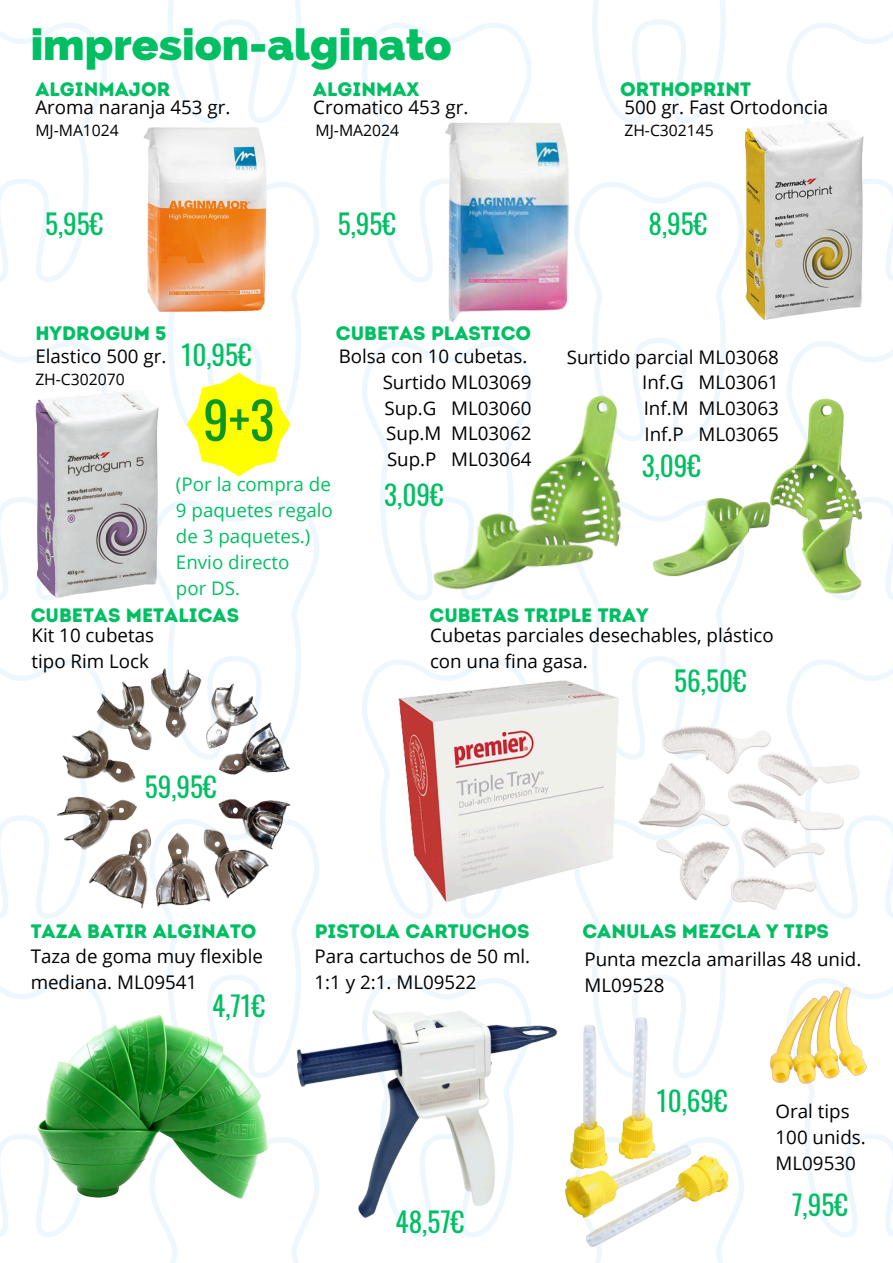
<style>
.page{position:relative;width:893px;height:1263px;background:#fff}
.page>*{position:absolute;margin:0;border:0;box-sizing:border-box;transform-origin:0 0}
.t1{font:51.07px "Oswald";color:#0d9623}
.t2{font:800 44.17px "Raleway";color:#00bf63}
.t3{font:27.22px "Oswald";color:#00bf63}
.t4{font:19.5px "Intro Rust Base";color:#00bf63}
.t5{font:18.75px/25.9px "Open Sans";color:#000}
.t6{font:18.75px/25.9px "Open Sans";color:#00bf63}
.t7{font:15.75px "Open Sans";color:#000}
</style>
<div class="page">
<svg style="left:787px;top:23px;width:106px;height:40px"></svg>
<svg style="left:592px;top:0;width:134px;height:63px"></svg>
<svg style="left:363px;top:23px;width:168px;height:39px"></svg>
<svg style="left:168px;top:0;width:133px;height:123px"></svg>
<svg style="left:0;top:23px;width:107px;height:259px"></svg>
<svg style="left:366px;top:410px;width:19px;height:137px"></svg>
<svg style="left:0;top:341px;width:93px;height:10px"></svg>
<svg style="left:787px;top:677px;width:100px;height:37px"></svg>
<svg style="left:168px;top:500px;width:151px;height:176px"></svg>
<svg style="left:0;top:660px;width:84px;height:259px"></svg>
<svg style="left:805px;top:987px;width:88px;height:250px"></svg>
<svg style="left:168px;top:824px;width:151px;height:154px"></svg>
<svg style="left:0;top:986px;width:26px;height:251px"></svg>
<svg style="left:168px;top:1237px;width:130px;height:26px"></svg>
<img style="left:682px;top:63px;width:211px;height:275px">
<img style="left:0;top:351px;width:238px;height:281px">
<img style="left:144px;top:127px;width:122px;height:167px">
<img style="left:45px;top:663px;width:255px;height:255px">
<img style="left:707px;top:338px;width:186px;height:339px">
<img style="left:385px;top:350px;width:322px;height:309px">
<img style="left:26px;top:978px;width:256px;height:259px">
<img style="left:282px;top:966px;width:228px;height:287px">
<img style="left:491px;top:982px;width:253px;height:281px">
<img style="left:743px;top:978px;width:139px;height:160px">
<img style="left:362px;top:62px;width:320px;height:348px">
<img style="left:363px;top:659px;width:386px;height:319px">
<img style="left:592px;top:714px;width:301px;height:209px">
<svg style="left:149px;top:182px;width:170px;height:294px"></svg>
<p class="t2" style="left:31px;top:19px;width:422px">impresion-alginato</p>
<h3 class="t4" style="left:35px;top:78px;width:136px">ALGINMAJOR</h3>
<h3 class="t4" style="left:313px;top:78px;width:108px">ALGINMAX</h3>
<h3 class="t4" style="left:620px;top:78px;width:132px">ORTHOPRINT</h3>
<p class="t5" style="left:35px;top:94px;width:197px">Aroma naranja 453 gr.</p>
<p class="t5" style="left:313px;top:94px;width:157px">Cromatico 453 gr.</p>
<p class="t5" style="left:624px;top:94px;width:205px">500 gr. Fast Ortodoncia</p>
<p class="t7" style="left:35px;top:119px;width:85px">MJ-MA1024</p>
<p class="t7" style="left:315px;top:119px;width:85px">MJ-MA2024</p>
<p class="t7" style="left:624px;top:119px;width:91px">ZH-C302145</p>
<h4 class="t3" style="left:45px;top:202px;width:60px">5,95€</h4>
<h4 class="t3" style="left:338px;top:202px;width:60px">5,95€</h4>
<h4 class="t3" style="left:648px;top:202px;width:60px">8,95€</h4>
<p class="t4" style="left:35px;top:321px;width:133px">HYDROGUM 5</p>
<p class="t4" style="left:336px;top:321px;width:197px">CUBETAS PLASTICO</p>
<p class="t5" style="left:35px;top:343px;width:132px">Elastico 500 gr.</p>
<h4 class="t7" style="left:35px;top:368px;width:91px">ZH-C302070</h4>
<p class="t3" style="left:182px;top:333px;width:72px">10,95€</p>
<h4 class="t5" style="left:383px;top:343px;width:150px;text-indent:-44px">Bolsa con 10 cubetas.<br>Surtido ML03069<br>Sup.G ML03060<br>Sup.M ML03062<br>Sup.P ML03064</h4>
<h3 class="t5" style="left:642px;top:343px;width:138px;text-align:justify;text-indent:-75px">Surtido parcial ML03068<br>Inf.G ML03061<br>Inf.M ML03063<br>Inf.P ML03065</h3>
<h3 class="t1" style="left:203px;top:380px;width:73px">9+3</h3>
<h4 class="t6" style="left:176px;top:471px;width:158px">(Por la compra de<br>9 paquetes regalo de 3 paquetes.)<br>Envio directo<br>por DS.</h4>
<p class="t3" style="left:641px;top:445px;width:61px">3,09€</p>
<h3 class="t3" style="left:384px;top:473px;width:61px">3,09€</h3>
<p class="t4" style="left:31px;top:603px;width:210px">CUBETAS METALICAS</p>
<p class="t4" style="left:429px;top:603px;width:221px">CUBETAS TRIPLE TRAY</p>
<h1 class="t5" style="left:32px;top:622px;width:124px">Kit 10 cubetas tipo Rim Lock</h1>
<p class="t5" style="left:430px;top:622px;width:345px">Cubetas parciales desechables, plástico con una fina gasa.</p>
<p class="t3" style="left:674px;top:660px;width:74px">56,50€</p>
<h3 class="t3" style="left:145px;top:766px;width:73px">59,95€</h3>
<h3 class="t4" style="left:31px;top:919px;width:227px">TAZA BATIR ALGINATO</h3>
<h3 class="t4" style="left:315px;top:919px;width:216px">PISTOLA CARTUCHOS</h3>
<h3 class="t4" style="left:582px;top:919px;width:248px">CANULAS MEZCLA Y TIPS</h3>
<p class="t5" style="left:31px;top:942px;width:234px">Taza de goma muy flexible mediana. ML09541</p>
<h4 class="t5" style="left:314px;top:942px;width:217px">Para cartuchos de 50 ml.<br>1:1 y 2:1. ML09522</h4>
<h4 class="t5" style="left:584px;top:945px;width:278px">Punta mezcla amarillas 48 unid.<br>ML09528</h4>
<h3 class="t3" style="left:212px;top:984px;width:55px">4,71€</h3>
<p class="t3" style="left:395px;top:1200px;width:70px">48,57€</p>
<p class="t3" style="left:657px;top:1079px;width:72px">10,69€</p>
<h4 class="t5" style="left:775px;top:1098px;width:92px">Oral tips<br>100 unids.<br>ML09530</h4>
<h4 class="t3" style="left:792px;top:1184px;width:57px">7,95€</h4>
</div>
